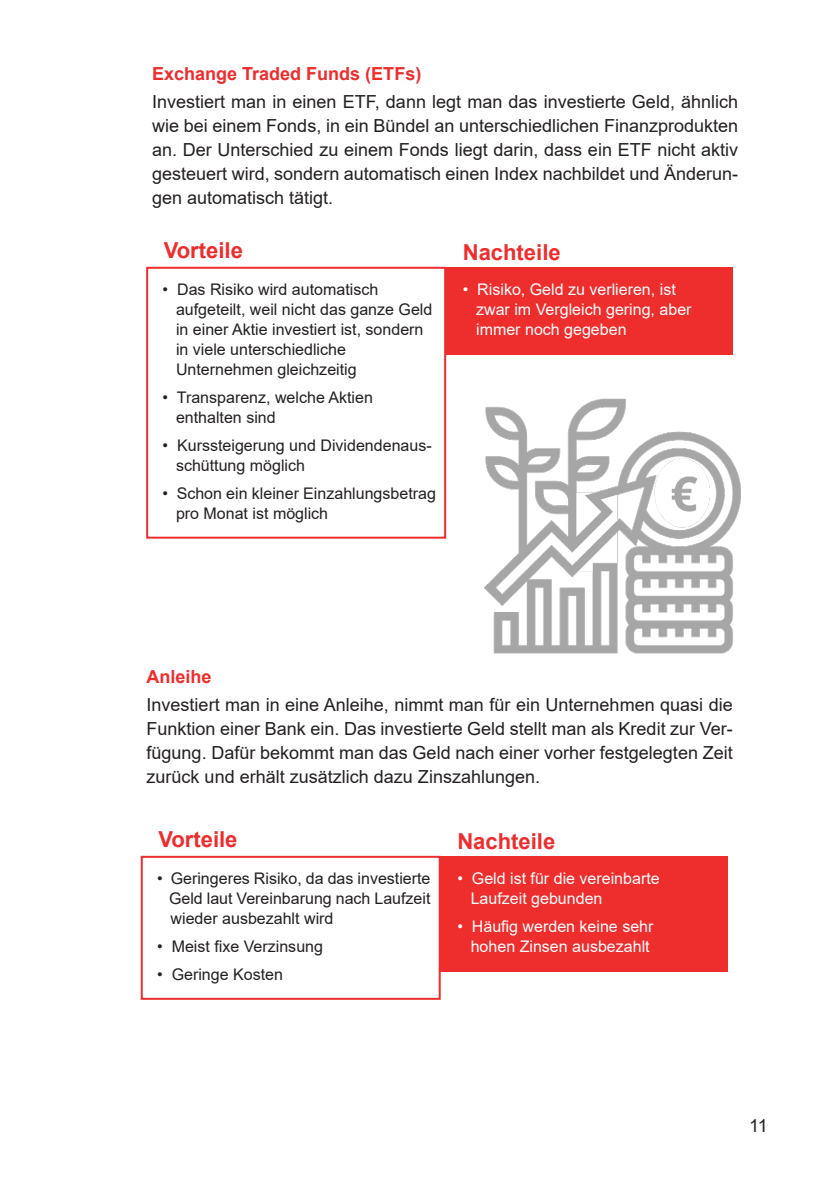
<style>
.page{position:relative;width:840px;height:1191px;background:#fff}
.page>*{position:absolute;margin:0;border:0;box-sizing:border-box;transform-origin:0 0}
.t1{font:700 22px "Arial";color:#ee2d2d}
.t2{font:18px/24px "Arial";color:#231f20;text-align:justify}
.t3{font:700 18px "Arial";color:#ee2d2d}
.t4{font:16px "Arial";color:#231f20}
.t5{font:16px "Arial";color:#fff}
</style>
<div class="page">
<div style="left:445px;top:267px;width:287px;height:87px;background:#ee2d2d"></div>
<div style="left:146px;top:267px;width:300px;height:271px;border:2px solid #ee2d2d"></div>
<div style="left:439px;top:856px;width:288px;height:115px;background:#ee2d2d"></div>
<div style="left:141px;top:856px;width:299px;height:143px;border:2px solid #ee2d2d"></div>
<img style="left:445px;top:359px;width:296px;height:295px">
<p class="t3" style="left:152px;top:61px;width:271px">Exchange Traded Funds (ETFs)</p>
<p class="t2" style="left:152px;top:90px;width:587px">Investiert man in einen ETF, dann legt man das investierte Geld, ähnlich wie bei einem Fonds, in ein Bündel an unterschiedlichen Finanzprodukten an. Der Unterschied zu einem Fonds liegt darin, dass ein ETF nicht aktiv gesteuert wird, sondern automatisch einen Index nachbildet und Änderun&shy;gen automatisch tätigt.</p>
<p class="t1" style="left:164px;top:235px;width:81px">Vorteile</p>
<p class="t1" style="left:462px;top:237px;width:99px">Nachteile</p>
<p class="t5" style="left:462px;top:278px;width:214px">• Risiko, Geld zu verlieren, ist</p>
<p class="t5" style="left:476px;top:298px;width:217px">zwar im Vergleich gering, aber</p>
<p class="t5" style="left:476px;top:318px;width:152px">immer noch gegeben</p>
<p class="t4" style="left:162px;top:278px;width:217px">• Das Risiko wird automatisch</p>
<p class="t4" style="left:176px;top:298px;width:258px">aufgeteilt, weil nicht das ganze Geld</p>
<p class="t4" style="left:176px;top:318px;width:249px">in einer Aktie investiert ist, sondern</p>
<p class="t4" style="left:176px;top:338px;width:171px">in viele unterschiedliche</p>
<p class="t4" style="left:176px;top:358px;width:182px">Unternehmen gleichzeitig</p>
<p class="t4" style="left:162px;top:386px;width:212px">• Transparenz, welche Aktien</p>
<p class="t4" style="left:176px;top:406px;width:101px">enthalten sind</p>
<p class="t4" style="left:162px;top:434px;width:270px">• Kurssteigerung und Dividendenaus-</p>
<p class="t4" style="left:176px;top:454px;width:130px">schüttung möglich</p>
<p class="t4" style="left:162px;top:482px;width:275px">• Schon ein kleiner Einzahlungsbetrag</p>
<p class="t4" style="left:176px;top:502px;width:154px">pro Monat ist möglich</p>
<p class="t3" style="left:146px;top:664px;width:67px">Anleihe</p>
<p class="t2" style="left:146px;top:693px;width:587px">Investiert man in eine Anleihe, nimmt man für ein Unternehmen quasi die Funktion einer Bank ein. Das investierte Geld stellt man als Kredit zur Ver&shy;fügung. Dafür bekommt man das Geld nach einer vorher festgelegten Zeit zurück und erhält zusätzlich dazu Zinszahlungen.</p>
<p class="t1" style="left:158px;top:824px;width:81px">Vorteile</p>
<p class="t1" style="left:457px;top:826px;width:99px">Nachteile</p>
<p class="t5" style="left:457px;top:867px;width:204px">• Geld ist für die vereinbarte</p>
<p class="t5" style="left:470px;top:887px;width:133px">Laufzeit gebunden</p>
<p class="t5" style="left:457px;top:915px;width:197px">• Häufig werden keine sehr</p>
<p class="t5" style="left:470px;top:935px;width:180px">hohen Zinsen ausbezahlt</p>
<p class="t4" style="left:157px;top:867px;width:275px">• Geringeres Risiko, da das investierte</p>
<p class="t4" style="left:169px;top:887px;width:263px">Geld laut Vereinbarung nach Laufzeit</p>
<p class="t4" style="left:170px;top:907px;width:164px">wieder ausbezahlt wird</p>
<p class="t4" style="left:157px;top:935px;width:167px">• Meist fixe Verzinsung</p>
<p class="t4" style="left:157px;top:963px;width:127px">• Geringe Kosten</p>
<p class="t2" style="left:748px;top:1113px;width:20px">11</p>
</div>
